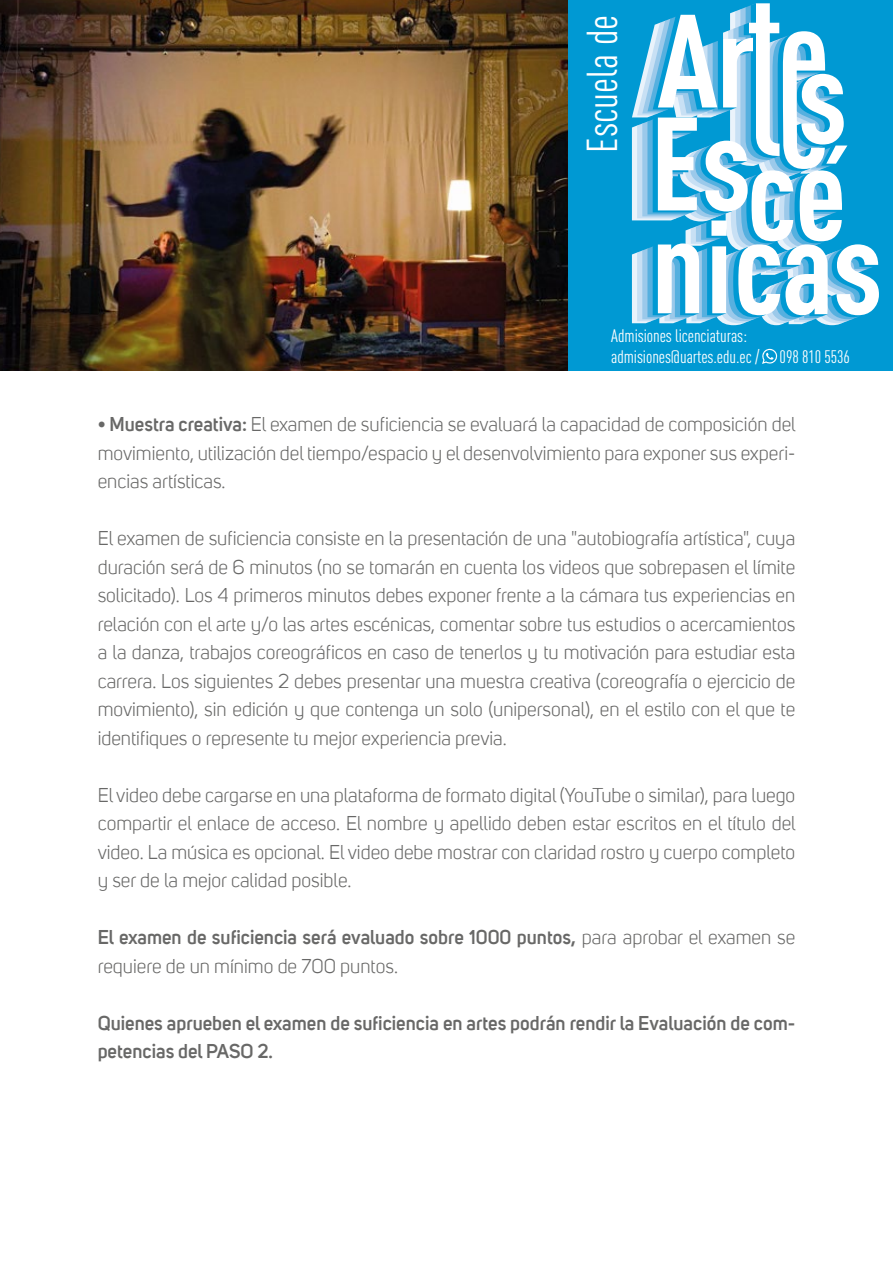
<style>
.page{position:relative;width:893px;height:1263px;background:#fff}
.page>*{position:absolute;margin:0;border:0;box-sizing:border-box;transform-origin:0 0}
.t1{font:condensed 42.6px "DIN Pro";color:#fff}
.t2{font:19.5px/28.5px "Uni Sans";color:#686867;text-align:justify}
.t3{font:600 19.5px/28.5px "Uni Sans";color:#686867}
.t4{font:condensed 17.85px/20.9px "DIN Pro";letter-spacing:-.005em;color:#fff}
.s1{font-weight:600}
</style>
<div class="page">
<div style="left:531px;top:0;width:362px;height:370px;background:#0099d3"></div>
<svg style="left:762px;top:349px;width:16px;height:15px"></svg>
<img style="left:0;top:0;width:567px;height:370px">
<svg style="left:632px;top:3px;width:247px;height:322px"></svg>
<h1 class="t1" style="left:571px;top:153px;width:139px;rotate:-90deg">Escuela de</h1>
<p class="t4" style="left:611px;top:324px;width:240px">Admisiones licenciaturas: admisiones@uartes.edu.ec / 098 810 5536</p>
<p class="t2" style="left:98px;top:410px;width:700px"><span class="s1">• Muestra creativa:</span> El examen de suficiencia se evaluará la capacidad de composición del movimiento, utilización del tiempo/espacio y el desenvolvimiento para exponer sus experi&shy;encias artísticas.</p>
<p class="t2" style="left:98px;top:524px;width:699px">El examen de suficiencia consiste en la presentación de una "autobiografía artística", cuya duración será de 6 minutos (no se tomarán en cuenta los videos que sobrepasen el límite solicitado). Los 4 primeros minutos debes exponer frente a la cámara tus experiencias en relación con el arte y/o las artes escénicas, comentar sobre tus estudios o acercamientos a la danza, trabajos coreográficos en caso de tenerlos y tu motivación para estudiar esta carrera. Los siguientes 2 debes presentar una muestra creativa (coreografía o ejercicio de movimiento), sin edición y que contenga un solo (unipersonal), en el estilo con el que te identifiques o represente tu mejor experiencia previa.</p>
<p class="t2" style="left:98px;top:781px;width:700px">El video debe cargarse en una plataforma de formato digital (YouTube o similar), para luego compartir el enlace de acceso. El nombre y apellido deben estar escritos en el título del video. La música es opcional. El video debe mostrar con claridad rostro y cuerpo completo y ser de la mejor calidad posible.</p>
<p class="t2" style="left:98px;top:923px;width:699px"><span class="s1">El examen de suficiencia será evaluado sobre 1000 puntos,</span> para aprobar el examen se requiere de un mínimo de 700 puntos.</p>
<p class="t3" style="left:98px;top:1007px;width:699px">Quienes aprueben el examen de suficiencia en artes podrán rendir la Evaluación de com&shy;petencias del PASO 2.</p>
</div>
